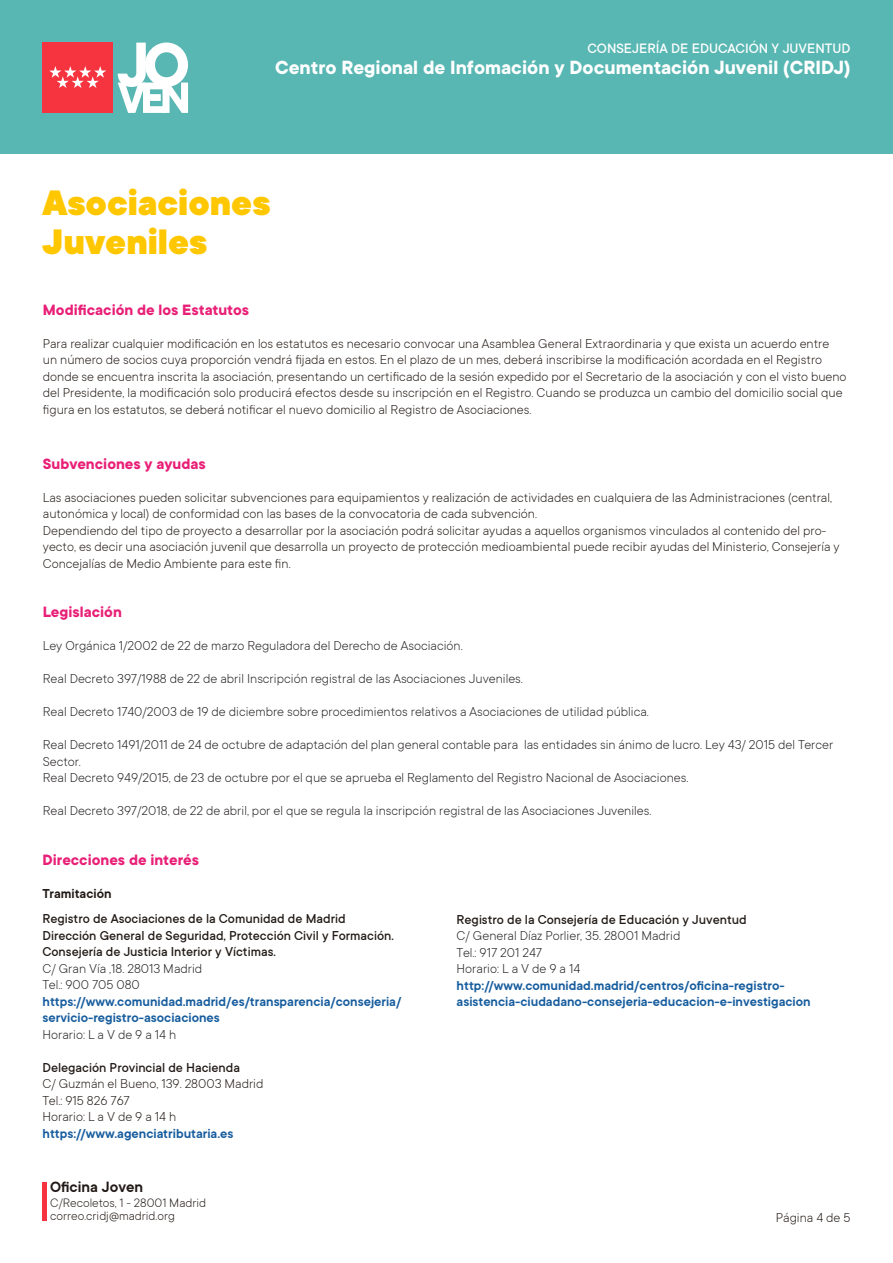
<style>
.page{position:relative;width:893px;height:1263px;background:#fff}
.page>*{position:absolute;margin:0;border:0;box-sizing:border-box;transform-origin:0 0}
.t1{font:900 39px/39px "TT Commons";color:#ffc700}
.t2{font:700 21px "TT Commons";color:#fff}
.t3{font:700 16.5px "TT Commons";color:#e91f77}
.t4{font:600 16.5px "TT Commons";color:#211915}
.t5{font:500 15px "TT Commons";color:#fff}
.Estilo_de_párrafo_1{font:300 14.25px/16.5px "TT Commons";color:#211915}
.Estilo_de_párrafo_1-2{font:300 14.25px/16.5px "TT Commons";color:#231f20}
.Estilo_de_párrafo_1-3{font:500 14.25px "TT Commons";color:#211915}
.Enalce_Web{font:600 14.25px "TT Commons";color:#175d9e}
.Estilo_de_párrafo_1-4{font:600 14.25px "TT Commons";color:#175d9e}
.t6{font:600 14.25px "TT Commons";color:#211915}
.t7{font:300 13.5px/13.5px "TT Commons";color:#211915}
</style>
<div class="page">
<div style="left:0;top:0;width:893px;height:153px;background:#59b7b3"></div>
<div style="left:43px;top:43px;width:70px;height:70px;background:#f6343f"></div>
<svg style="left:49px;top:66px;width:57px;height:22px"></svg>
<svg style="left:118px;top:43px;width:70px;height:70px"></svg>
<hr style="left:43px;top:1182px;width:4px;height:38px;background:#f6343f">
<p class="t5" style="left:587px;top:40px;width:264px">CONSEJERÍA DE EDUCACIÓN Y JUVENTUD</p>
<h2 class="t2" style="left:275px;top:56px;width:577px">Centro Regional de Infomación y Documentación Juvenil (CRIDJ)</h2>
<p class="t1" style="left:43px;top:184px;width:229px">Asociaciones<br>Juveniles</p>
<p class="t3" style="left:43px;top:301px;width:208px">Modificación de los Estatutos</p>
<p class="Estilo_de_párrafo_1" style="left:43px;top:335px;width:805px">Para realizar cualquier modificación en los estatutos es necesario convocar una Asamblea General Extraordinaria y que exista un acuerdo entre un número de socios cuya proporción vendrá fijada en estos. En el plazo de un mes, deberá inscribirse la modificación acordada en el Registro donde se encuentra inscrita la asociación, presentando un certificado de la sesión expedido por el Secretario de la asociación y con el visto bueno del Presidente, la modificación solo producirá efectos desde su inscripción en el Registro. Cuando se produzca un cambio del domicilio social que figura en los estatutos, se deberá notificar el nuevo domicilio al Registro de Asociaciones.</p>
<p class="t3" style="left:43px;top:454px;width:164px">Subvenciones y ayudas</p>
<p class="Estilo_de_párrafo_1" style="left:43px;top:489px;width:791px">Las asociaciones pueden solicitar subvenciones para equipamientos y realización de actividades en cualquiera de las Administraciones (central, autonómica y local) de conformidad con las bases de la convocatoria de cada subvención.</p>
<p class="Estilo_de_párrafo_1" style="left:43px;top:522px;width:798px">Dependiendo del tipo de proyecto a desarrollar por la asociación podrá solicitar ayudas a aquellos organismos vinculados al contenido del pro&shy;yecto, es decir una asociación juvenil que desarrolla un proyecto de protección medioambiental puede recibir ayudas del Ministerio, Consejería y<br>Concejalías de Medio Ambiente para este fin.</p>
<p class="t3" style="left:43px;top:603px;width:80px">Legislación</p>
<p class="Estilo_de_párrafo_1-2" style="left:43px;top:637px;width:421px">Ley Orgánica 1/2002 de 22 de marzo Reguladora del Derecho de Asociación.</p>
<p class="Estilo_de_párrafo_1-2" style="left:43px;top:670px;width:482px">Real Decreto 397/1988 de 22 de abril Inscripción registral de las Asociaciones Juveniles.</p>
<p class="Estilo_de_párrafo_1-2" style="left:43px;top:703px;width:607px">Real Decreto 1740/2003 de 19 de diciembre sobre procedimientos relativos a Asociaciones de utilidad pública.</p>
<p class="Estilo_de_párrafo_1-2" style="left:43px;top:736px;width:792px">Real Decreto 1491/2011 de 24 de octubre de adaptación del plan general contable para las entidades sin ánimo de lucro. Ley 43/ 2015 del Tercer<br>Sector.</p>
<p class="Estilo_de_párrafo_1-2" style="left:43px;top:769px;width:647px">Real Decreto 949/2015, de 23 de octubre por el que se aprueba el Reglamento del Registro Nacional de Asociaciones.</p>
<p class="Estilo_de_párrafo_1-2" style="left:43px;top:802px;width:610px">Real Decreto 397/2018, de 22 de abril, por el que se regula la inscripción registral de las Asociaciones Juveniles.</p>
<p class="t3" style="left:43px;top:851px;width:158px">Direcciones de interés</p>
<p class="t6" style="left:43px;top:886px;width:71px">Tramitación</p>
<p class="Estilo_de_párrafo_1-3" style="left:43px;top:911px;width:305px">Registro de Asociaciones de la Comunidad de Madrid</p>
<p class="Estilo_de_párrafo_1-3" style="left:43px;top:927px;width:353px">Dirección General de Seguridad, Protección Civil y Formación.</p>
<p class="Estilo_de_párrafo_1-3" style="left:43px;top:944px;width:235px">Consejería de Justicia Interior y Víctimas.</p>
<p class="Estilo_de_párrafo_1-2" style="left:43px;top:960px;width:161px">C/ Gran Vía ,18. 28013 Madrid</p>
<p class="Estilo_de_párrafo_1-2" style="left:43px;top:976px;width:99px">Tel.: 900 705 080</p>
<p class="Estilo_de_párrafo_1-4" style="left:43px;top:993px;width:360px">https://www.comunidad.madrid/es/transparencia/consejeria/</p>
<p class="Estilo_de_párrafo_1-4" style="left:43px;top:1010px;width:179px">servicio-registro-asociaciones</p>
<p class="Estilo_de_párrafo_1-2" style="left:43px;top:1026px;width:135px">Horario: L a V de 9 a 14 h</p>
<p class="Estilo_de_párrafo_1-3" style="left:43px;top:1059px;width:199px">Delegación Provincial de Hacienda</p>
<p class="Estilo_de_párrafo_1" style="left:43px;top:1075px;width:222px">C/ Guzmán el Bueno, 139. 28003 Madrid</p>
<p class="Estilo_de_párrafo_1" style="left:43px;top:1092px;width:89px">Tel.: 915 826 767</p>
<p class="Estilo_de_párrafo_1" style="left:43px;top:1108px;width:135px">Horario: L a V de 9 a 14 h</p>
<p class="Enalce_Web" style="left:43px;top:1125px;width:192px">https://www.agenciatributaria.es</p>
<p class="t4" style="left:50px;top:1178px;width:95px">Oficina Joven</p>
<p class="t7" style="left:50px;top:1196px;width:158px">C/Recoletos, 1 - 28001 Madrid correo.cridj@madrid.org</p>
<p class="Estilo_de_párrafo_1-3" style="left:457px;top:911px;width:291px">Registro de la Consejería de Educación y Juventud</p>
<p class="Estilo_de_párrafo_1-2" style="left:457px;top:927px;width:225px">C/ General Díaz Porlier, 35. 28001 Madrid</p>
<p class="Estilo_de_párrafo_1-2" style="left:457px;top:944px;width:87px">Tel.: 917 201 247</p>
<p class="Estilo_de_párrafo_1-2" style="left:457px;top:960px;width:125px">Horario: L a V de 9 a 14</p>
<p class="Enalce_Web" style="left:457px;top:977px;width:330px">http://www.comunidad.madrid/centros/oficina-registro-</p>
<p class="Enalce_Web" style="left:457px;top:994px;width:356px">asistencia-ciudadano-consejeria-educacion-e-investigacion</p>
<p class="Estilo_de_párrafo_1" style="left:776px;top:1209px;width:76px">Página 4 de 5</p>
</div>
